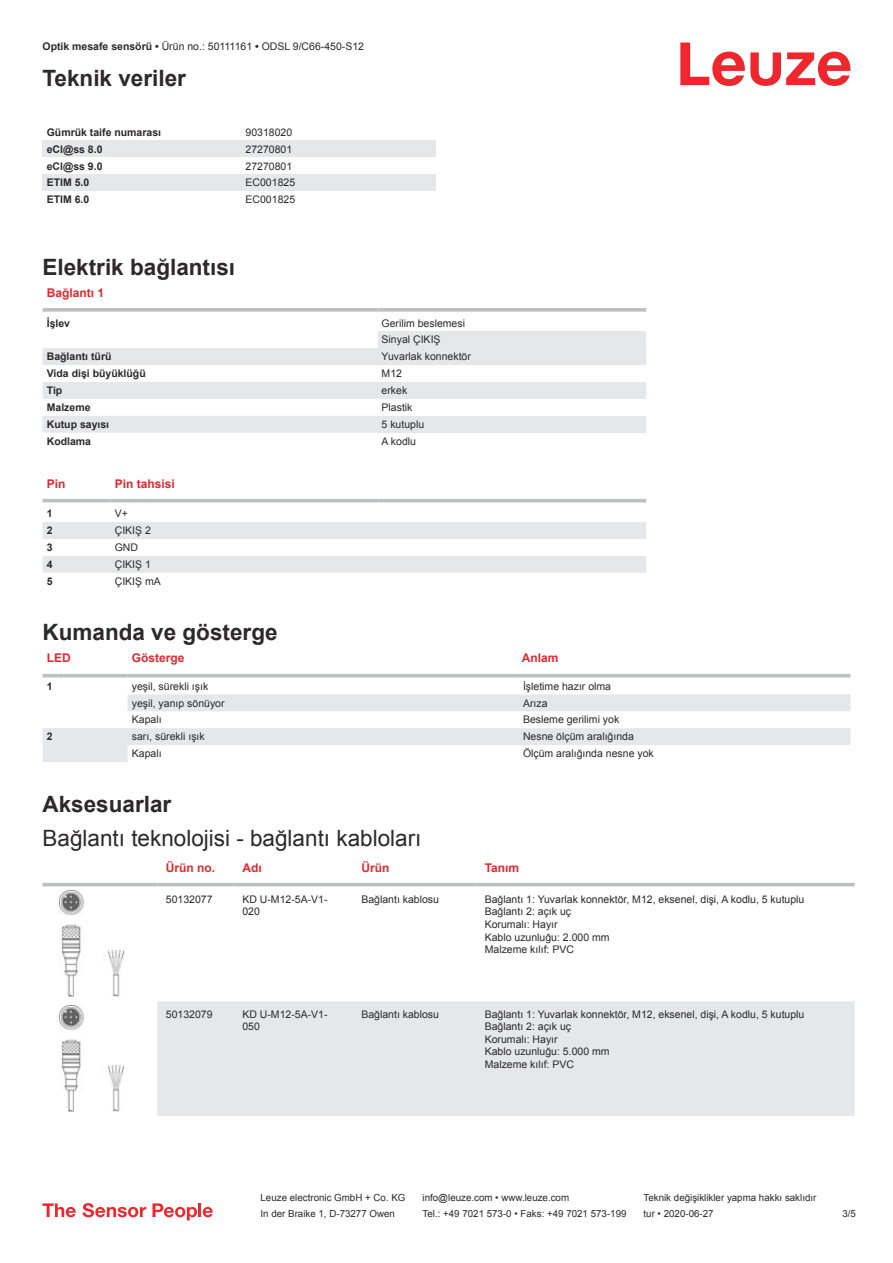
<style>
.page{position:relative;width:893px;height:1263px;background:#fff}
.page>*{position:absolute;margin:0;border:0;box-sizing:border-box;transform-origin:0 0}
.t1{font:700 22.5px "Arial";color:#2b292a}
.t2{font:22.5px "Arial";color:#2b292a}
.t3{font:700 12px "Arial";color:#db2a30}
.t4{font:10.5px/12.6px "Arial";color:#2b292a}
.t5{font:700 10.5px "Arial";color:#2b292a}
.t6{font:9.75px "Arial";color:#2b292a}
.s1{font-weight:700}
</style>
<div class="page">
<svg style="left:680px;top:43px;width:170px;height:43px"></svg>
<div style="left:43px;top:140px;width:199px;height:17px;background:#e6e7e9"></div>
<div style="left:242px;top:140px;width:194px;height:17px;background:#e6e7e9"></div>
<div style="left:43px;top:174px;width:199px;height:17px;background:#e6e7e9"></div>
<div style="left:242px;top:174px;width:194px;height:17px;background:#e6e7e9"></div>
<svg style="left:43px;top:348px;width:335px;height:85px;fill:#e6e7e9"></svg>
<svg style="left:43px;top:308px;width:335px;height:4px"></svg>
<svg style="left:378px;top:308px;width:268px;height:4px"></svg>
<div style="left:378px;top:331px;width:268px;height:17px;background:#e6e7e9"></div>
<div style="left:378px;top:348px;width:268px;height:17px;background:#e6e7e9"></div>
<div style="left:378px;top:382px;width:268px;height:17px;background:#e6e7e9"></div>
<div style="left:378px;top:416px;width:268px;height:17px;background:#e6e7e9"></div>
<svg style="left:43px;top:502px;width:603px;height:1px"></svg>
<svg style="left:43px;top:522px;width:603px;height:51px"></svg>
<hr style="left:43px;top:499px;width:68px;height:3px;background:#bdbfc1">
<hr style="left:111px;top:499px;width:267px;height:3px;background:#bdbfc1">
<hr style="left:378px;top:499px;width:268px;height:3px;background:#bdbfc1">
<svg style="left:43px;top:677px;width:807px;height:1px"></svg>
<svg style="left:43px;top:694px;width:807px;height:68px"></svg>
<hr style="left:43px;top:674px;width:21px;height:3px;background:#bdbfc1">
<hr style="left:64px;top:674px;width:64px;height:3px;background:#bdbfc1">
<hr style="left:128px;top:674px;width:391px;height:3px;background:#bdbfc1">
<hr style="left:519px;top:674px;width:331px;height:3px;background:#bdbfc1">
<svg style="left:43px;top:882px;width:812px;height:9px"></svg>
<div style="left:157px;top:1001px;width:698px;height:115px;background:#e6e7e9"></div>
<hr style="left:43px;top:883px;width:114px;height:3px;background:#bdbfc1">
<hr style="left:157px;top:883px;width:77px;height:3px;background:#bdbfc1">
<hr style="left:234px;top:883px;width:119px;height:3px;background:#bdbfc1">
<hr style="left:353px;top:883px;width:123px;height:3px;background:#bdbfc1">
<hr style="left:476px;top:883px;width:379px;height:3px;background:#bdbfc1">
<img style="left:59px;top:891px;width:65px;height:106px">
<img style="left:59px;top:1005px;width:65px;height:107px">
<svg style="left:43px;top:1203px;width:33px;height:14px"></svg>
<svg style="left:83px;top:1203px;width:63px;height:14px"></svg>
<svg style="left:153px;top:1203px;width:44px;height:17px"></svg>
<hr style="left:198px;top:1203px;width:3px;height:14px;background:#ed272d">
<svg style="left:203px;top:1207px;width:10px;height:10px"></svg>
<p class="t4" style="left:43px;top:41px;width:323px"><span class="s1">Optik mesafe sensörü •</span> Ürün no.: 50111161 <span class="s1">•</span> ODSL 9/C66-450-S12</p>
<h1 class="t1" style="left:43px;top:70px;width:145px">Teknik veriler</h1>
<p class="t5" style="left:47px;top:125px;width:116px">Gümrük taife numarası</p>
<p class="t4" style="left:246px;top:127px;width:48px">90318020</p>
<p class="t5" style="left:47px;top:145px;width:57px">eCl@ss 8.0</p>
<p class="t4" style="left:246px;top:144px;width:48px">27270801</p>
<p class="t5" style="left:47px;top:162px;width:57px">eCl@ss 9.0</p>
<p class="t4" style="left:246px;top:161px;width:48px">27270801</p>
<p class="t5" style="left:47px;top:179px;width:44px">ETIM 5.0</p>
<p class="t4" style="left:246px;top:177px;width:51px">EC001825</p>
<p class="t5" style="left:47px;top:196px;width:44px">ETIM 6.0</p>
<p class="t4" style="left:246px;top:194px;width:51px">EC001825</p>
<h1 class="t1" style="left:43px;top:252px;width:194px">Elektrik bağlantısı</h1>
<p class="t3" style="left:47px;top:285px;width:59px">Bağlantı 1</p>
<p class="t5" style="left:47px;top:315px;width:25px">İşlev</p>
<p class="t4" style="left:382px;top:314px;width:85px;line-height:17px">Gerilim beslemesi<br>Sinyal ÇIKIŞ</p>
<p class="t5" style="left:47px;top:349px;width:66px">Bağlantı türü</p>
<p class="t4" style="left:382px;top:350px;width:91px">Yuvarlak konnektör</p>
<p class="t5" style="left:47px;top:366px;width:101px">Vida dişi büyüklüğü</p>
<p class="t4" style="left:382px;top:368px;width:22px">M12</p>
<p class="t5" style="left:47px;top:386px;width:17px">Tip</p>
<p class="t4" style="left:382px;top:385px;width:27px">erkek</p>
<p class="t5" style="left:47px;top:403px;width:45px">Malzeme</p>
<p class="t4" style="left:382px;top:401px;width:32px">Plastik</p>
<p class="t5" style="left:47px;top:417px;width:64px">Kutup sayısı</p>
<p class="t4" style="left:382px;top:418px;width:44px">5 kutuplu</p>
<p class="t5" style="left:47px;top:434px;width:46px">Kodlama</p>
<p class="t4" style="left:382px;top:436px;width:36px">A kodlu</p>
<p class="t3" style="left:47px;top:479px;width:20px">Pin</p>
<p class="t3" style="left:115px;top:475px;width:62px">Pin tahsisi</p>
<p class="t5" style="left:47px;top:506px;width:7px">1</p>
<p class="t4" style="left:115px;top:508px;width:15px">V+</p>
<p class="t5" style="left:47px;top:523px;width:7px">2</p>
<p class="t4" style="left:115px;top:524px;width:38px">ÇIKIŞ 2</p>
<p class="t5" style="left:47px;top:543px;width:7px">3</p>
<p class="t4" style="left:115px;top:542px;width:25px">GND</p>
<p class="t5" style="left:47px;top:560px;width:7px">4</p>
<p class="t4" style="left:115px;top:558px;width:38px">ÇIKIŞ 1</p>
<p class="t5" style="left:47px;top:577px;width:7px">5</p>
<p class="t4" style="left:115px;top:575px;width:48px">ÇIKIŞ mA</p>
<h1 class="t1" style="left:43px;top:616px;width:237px">Kumanda ve gösterge</h1>
<p class="t3" style="left:47px;top:653px;width:25px">LED</p>
<p class="t3" style="left:132px;top:649px;width:54px">Gösterge</p>
<p class="t3" style="left:522px;top:653px;width:38px">Anlam</p>
<p class="t5" style="left:47px;top:679px;width:7px">1</p>
<p class="t4" style="left:132px;top:680px;width:78px">yeşil, sürekli ışık</p>
<p class="t4" style="left:523px;top:680px;width:90px">İşletime hazır olma</p>
<p class="t4" style="left:132px;top:696px;width:94px">yeşil, yanıp sönüyor</p>
<p class="t4" style="left:523px;top:696px;width:26px">Arıza</p>
<p class="t4" style="left:132px;top:713px;width:31px">Kapalı</p>
<p class="t4" style="left:523px;top:713px;width:98px">Besleme gerilimi yok</p>
<p class="t5" style="left:47px;top:729px;width:7px">2</p>
<p class="t4" style="left:132px;top:730px;width:74px">sarı, sürekli ışık</p>
<p class="t4" style="left:523px;top:730px;width:112px">Nesne ölçüm aralığında</p>
<p class="t4" style="left:132px;top:747px;width:31px">Kapalı</p>
<p class="t4" style="left:523px;top:747px;width:132px">Ölçüm aralığında nesne yok</p>
<h1 class="t1" style="left:43px;top:788px;width:130px">Aksesuarlar</h1>
<h1 class="t2" style="left:43px;top:822px;width:380px">Bağlantı teknolojisi - bağlantı kabloları</h1>
<p class="t3" style="left:166px;top:859px;width:51px">Ürün no.</p>
<p class="t3" style="left:242px;top:859px;width:21px">Adı</p>
<p class="t3" style="left:361px;top:863px;width:29px">Ürün</p>
<p class="t3" style="left:485px;top:859px;width:36px">Tanım</p>
<p class="t4" style="left:166px;top:894px;width:48px">50132077</p>
<p class="t4" style="left:242px;top:894px;width:87px">KD U-M12-5A-V1-<br>020</p>
<p class="t4" style="left:361px;top:893px;width:79px">Bağlantı kablosu</p>
<p class="t4" style="left:485px;top:893px;width:321px">Bağlantı 1: Yuvarlak konnektör, M12, eksenel, dişi, A kodlu, 5 kutuplu<br>Bağlantı 2: açık uç<br>Korumalı: Hayır<br>Kablo uzunluğu: 2.000 mm<br>Malzeme kılıf: PVC</p>
<p class="t4" style="left:166px;top:1009px;width:48px">50132079</p>
<p class="t4" style="left:242px;top:1009px;width:87px">KD U-M12-5A-V1-<br>050</p>
<p class="t4" style="left:361px;top:1008px;width:79px">Bağlantı kablosu</p>
<p class="t4" style="left:485px;top:1008px;width:321px">Bağlantı 1: Yuvarlak konnektör, M12, eksenel, dişi, A kodlu, 5 kutuplu<br>Bağlantı 2: açık uç<br>Korumalı: Hayır<br>Kablo uzunluğu: 5.000 mm<br>Malzeme kılıf: PVC</p>
<p class="t6" style="left:261px;top:1194px;width:146px">Leuze electronic GmbH + Co. KG</p>
<p class="t6" style="left:423px;top:1194px;width:148px">info@leuze.com • www.leuze.com</p>
<p class="t6" style="left:644px;top:1191px;width:174px">Teknik değişiklikler yapma hakkı saklıdır</p>
<p class="t6" style="left:261px;top:1210px;width:136px">In der Braike 1, D-73277 Owen</p>
<p class="t6" style="left:423px;top:1207px;width:205px">Tel.: +49 7021 573-0 • Faks: +49 7021 573-199</p>
<p class="t6" style="left:644px;top:1210px;width:72px">tur • 2020-06-27</p>
<p class="t6" style="left:842px;top:1210px;width:15px">3 /5</p>
</div>
